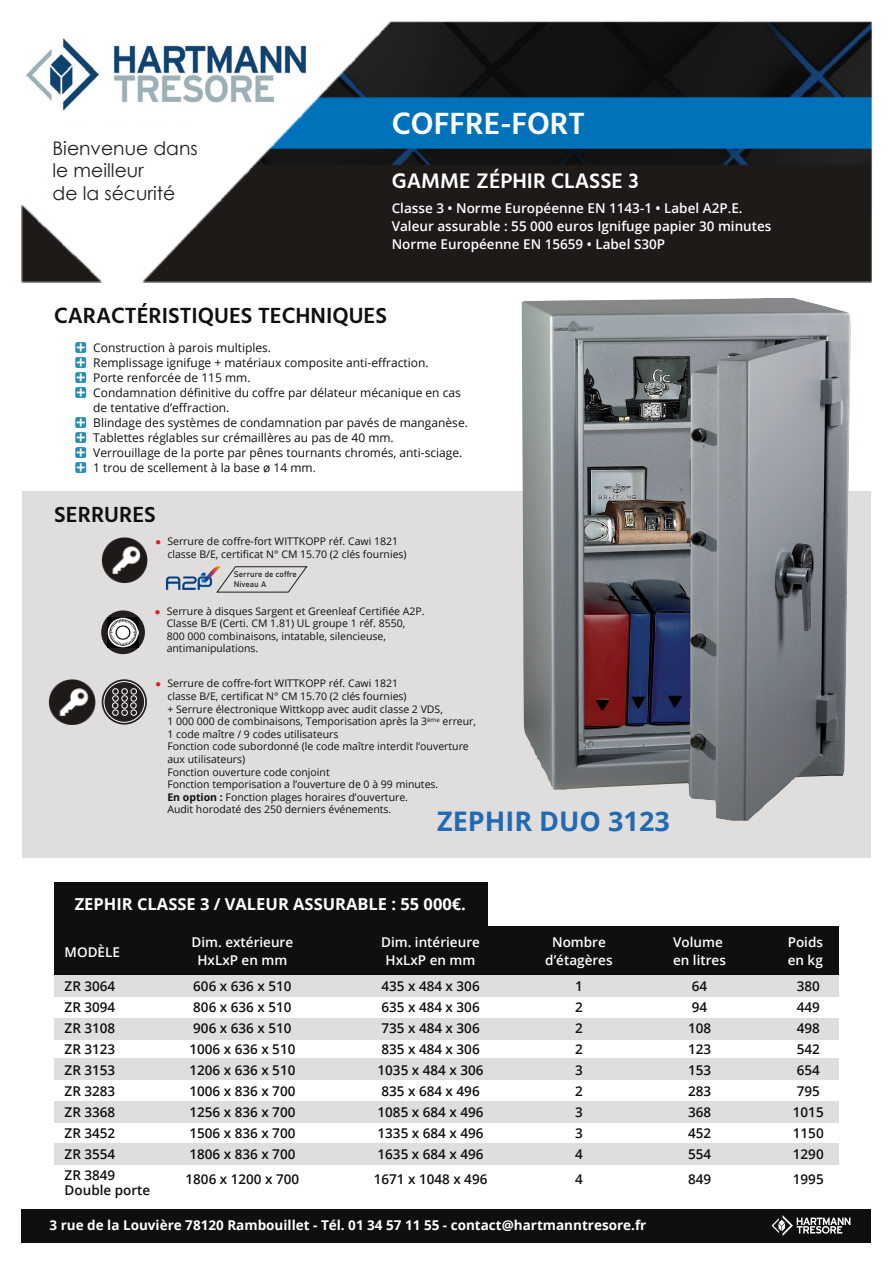
<style>
.page{position:relative;width:893px;height:1263px;background:#fff}
.page>*{position:absolute;margin:0;border:0;box-sizing:border-box;transform-origin:0 0}
.t1{font:600 31.5px "Hind Vadodara";color:#fff}
.t2{font:700 27px "Open Sans";color:#226ab4}
.t3{font:600 22.5px "Hind Vadodara";color:#0f0f0f}
.t4{font:600 21.6px "Hind Vadodara";color:#fff}
.t5{font:18.75px "Century Gothic";color:#231f20}
.t6{font:700 16.5px "Open Sans";color:#fff}
.t7{font:600 13.5px/21px "Open Sans";color:#0f0f0f}
.t8{font:600 13.5px/18px "Open Sans";color:#fff;text-align:center}
.t9{font:700 13.5px "Open Sans";color:#fff}
.t10{font:12px "Open Sans";color:#0f0f0f}
.t11{font:10.5px/12.6px "Open Sans";color:#0f0f0f}
.t12{font:8.1px "Bahnschrift 400 100";color:#231f20}
.s1{color:#d1232a}
.s2{font-weight:700}
</style>
<div class="page">
<div style="left:22px;top:491px;width:849px;height:367px;background:#e0dedd"></div>
<div style="left:21px;top:1209px;width:850px;height:33px;background:#0f0f0f"></div>
<img style="left:21px;top:21px;width:852px;height:261px">
<svg style="left:75px;top:342px;width:11px;height:11px"></svg>
<svg style="left:77px;top:343px;width:8px;height:8px"></svg>
<svg style="left:75px;top:357px;width:11px;height:11px"></svg>
<svg style="left:77px;top:358px;width:8px;height:8px"></svg>
<svg style="left:75px;top:372px;width:11px;height:11px"></svg>
<svg style="left:77px;top:373px;width:8px;height:8px"></svg>
<svg style="left:75px;top:387px;width:11px;height:11px"></svg>
<svg style="left:77px;top:388px;width:8px;height:8px"></svg>
<svg style="left:75px;top:417px;width:11px;height:11px"></svg>
<svg style="left:77px;top:418px;width:8px;height:8px"></svg>
<svg style="left:75px;top:432px;width:11px;height:11px"></svg>
<svg style="left:77px;top:433px;width:8px;height:8px"></svg>
<svg style="left:75px;top:447px;width:11px;height:11px"></svg>
<svg style="left:77px;top:448px;width:8px;height:8px"></svg>
<svg style="left:75px;top:462px;width:11px;height:11px"></svg>
<svg style="left:77px;top:463px;width:8px;height:8px"></svg>
<div style="left:54px;top:882px;width:434px;height:49px;background:#0f0f0f"></div>
<img style="left:21px;top:26px;width:293px;height:93px">
<div style="left:53px;top:141px;width:154px;height:69px;background:#fff"></div>
<div style="left:54px;top:975px;width:785px;height:22px;background:#e0dedd"></div>
<div style="left:54px;top:1018px;width:785px;height:21px;background:#e0dedd"></div>
<div style="left:54px;top:1058px;width:785px;height:22px;background:#e0dedd"></div>
<div style="left:54px;top:1101px;width:785px;height:21px;background:#e0dedd"></div>
<div style="left:54px;top:1143px;width:785px;height:22px;background:#e0dedd"></div>
<div style="left:54px;top:926px;width:785px;height:49px;background:#0f0f0f"></div>
<svg style="left:102px;top:679px;width:45px;height:45px"></svg>
<div style="left:104px;top:682px;width:41px;height:40px;background:#231f20;border-radius:50%"></div>
<div style="left:104px;top:681px;width:41px;height:42px;border:1px solid #fff;border-radius:50%"></div>
<div style="left:112px;top:709px;width:7px;height:7px;border:1px solid #fff;border-radius:50%"></div>
<div style="left:122px;top:709px;width:6px;height:7px;border:1px solid #fff;border-radius:50%"></div>
<svg style="left:112px;top:688px;width:25px;height:27px"></svg>
<div style="left:131px;top:709px;width:6px;height:7px;border:1px solid #fff;border-radius:50%"></div>
<img style="left:101px;top:537px;width:46px;height:45px">
<img style="left:49px;top:679px;width:46px;height:45px">
<svg style="left:216px;top:566px;width:92px;height:27px"></svg>
<img style="left:166px;top:566px;width:61px;height:25px">
<svg style="left:771px;top:1215px;width:79px;height:21px"></svg>
<svg style="left:101px;top:610px;width:44px;height:44px"></svg>
<img style="left:108px;top:617px;width:30px;height:30px">
<img style="left:522px;top:298px;width:329px;height:523px">
<p class="t5" style="left:53px;top:135px;width:147px">Bienvenue dans</p>
<p class="t5" style="left:53px;top:157px;width:93px">le meilleur</p>
<p class="t5" style="left:53px;top:180px;width:124px">de la sécurité</p>
<p class="t1" style="left:392px;top:100px;width:195px">COFFRE-FORT</p>
<p class="t4" style="left:392px;top:164px;width:248px">GAMME ZÉPHIR CLASSE 3</p>
<p class="t8" style="left:392px;top:199px;width:352px">Classe 3 • Norme Européenne EN 1143-1 • Label A2P.E.</p>
<p class="t8" style="left:392px;top:217px;width:381px">Valeur assurable : 55 000 euros Ignifuge papier 30 minutes</p>
<p class="t8" style="left:392px;top:235px;width:275px">Norme Européenne EN 15659 • Label S30P</p>
<p class="t3" style="left:54px;top:299px;width:335px">CARACTÉRISTIQUES TECHNIQUES</p>
<p class="t10" style="left:93px;top:339px;width:179px">Construction à parois multiples.</p>
<p class="t10" style="left:93px;top:354px;width:337px">Remplissage ignifuge + matériaux composite anti-effraction.</p>
<p class="t10" style="left:93px;top:369px;width:159px">Porte renforcée de 115 mm.</p>
<p class="t10" style="left:93px;top:384px;width:369px">Condamnation définitive du coffre par délateur mécanique en cas</p>
<p class="t10" style="left:93px;top:399px;width:138px">de tentative d’effraction.</p>
<p class="t10" style="left:93px;top:414px;width:376px">Blindage des systèmes de condamnation par pavés de manganèse.</p>
<p class="t10" style="left:93px;top:429px;width:302px">Tablettes réglables sur crémaillères au pas de 40 mm.</p>
<p class="t10" style="left:93px;top:444px;width:371px">Verrouillage de la porte par pênes tournants chromés, anti-sciage.</p>
<p class="t10" style="left:93px;top:459px;width:224px">1 trou de scellement à la base ø 14 mm.</p>
<p class="t3" style="left:54px;top:497px;width:103px">SERRURES</p>
<p class="t11" style="left:155px;top:535px;width:244px"><span class="s1">●</span> Serrure de coffre-fort WITTKOPP réf. Cawi 1821</p>
<p class="t11" style="left:167px;top:547px;width:241px">classe B/E, certificat N° CM 15.70 (2 clés fournies)</p>
<p class="t12" style="left:234px;top:569px;width:65px">Serrure de coffre</p>
<p class="t12" style="left:234px;top:579px;width:34px">Niveau A</p>
<p class="t11" style="left:155px;top:604px;width:271px"><span class="s1">●</span> Serrure à disques Sargent et Greenleaf Certifiée A2P.</p>
<p class="t11" style="left:167px;top:617px;width:240px">Classe B/E (Certi. CM 1.81) UL groupe 1 réf. 8550,</p>
<p class="t11" style="left:167px;top:629px;width:221px">800 000 combinaisons, intatable, silencieuse, antimanipulations.</p>
<p class="t11" style="left:155px;top:677px;width:244px"><span class="s1">●</span> Serrure de coffre-fort WITTKOPP réf. Cawi 1821</p>
<p class="t11" style="left:167px;top:690px;width:241px">classe B/E, certificat N° CM 15.70 (2 clés fournies)</p>
<p class="t11" style="left:167px;top:702px;width:277px">+ Serrure électronique Wittkopp avec audit classe 2 VDS,</p>
<p class="t11" style="left:167px;top:715px;width:310px">1 000 000 de combinaisons, Temporisation après la 3<sup>ème</sup> erreur,</p>
<p class="t11" style="left:167px;top:727px;width:173px">1 code maître / 9 codes utilisateurs</p>
<p class="t11" style="left:167px;top:740px;width:303px">Fonction code subordonné (le code maître interdit l’ouverture</p>
<p class="t11" style="left:167px;top:753px;width:79px">aux utilisateurs)</p>
<p class="t11" style="left:167px;top:765px;width:164px">Fonction ouverture code conjoint</p>
<p class="t11" style="left:167px;top:778px;width:273px">Fonction temporisation a l’ouverture de 0 à 99 minutes.</p>
<p class="t11" style="left:167px;top:790px;width:242px"><span class="s2">En option :</span> Fonction plages horaires d’ouverture.<br>Audit horodaté des 250 derniers événements.</p>
<p class="t2" style="left:437px;top:802px;width:234px">ZEPHIR DUO 3123</p>
<p class="t6" style="left:75px;top:892px;width:393px">ZEPHIR CLASSE 3 / VALEUR ASSURABLE : 55 000€.</p>
<p class="t8" style="left:65px;top:943px;width:57px">MODÈLE</p>
<p class="t8" style="left:192px;top:933px;width:103px">Dim. extérieure<br>HxLxP en mm</p>
<p class="t8" style="left:381px;top:933px;width:100px">Dim. intérieure<br>HxLxP en mm</p>
<p class="t8" style="left:552px;top:933px;width:55px">Nombre</p>
<p class="t8" style="left:545px;top:951px;width:69px">d’étagères</p>
<p class="t7" style="left:65px;top:975px;width:52px">ZR 3064<br>ZR 3094</p>
<p class="t7" style="left:65px;top:1017px;width:52px">ZR 3108</p>
<p class="t7" style="left:65px;top:1038px;width:52px">ZR 3123</p>
<p class="t7" style="left:65px;top:1059px;width:52px">ZR 3153</p>
<p class="t7" style="left:65px;top:1080px;width:52px">ZR 3283</p>
<p class="t7" style="left:65px;top:1101px;width:52px">ZR 3368</p>
<p class="t7" style="left:65px;top:1122px;width:52px">ZR 3452</p>
<p class="t7" style="left:65px;top:1143px;width:52px">ZR 3554</p>
<p class="t7" style="left:65px;top:1164px;width:52px">ZR 3849</p>
<p class="t7" style="left:65px;top:1179px;width:87px">Double porte</p>
<p class="t7" style="left:189px;top:975px;width:108px">606 x 636 x 510<br>806 x 636 x 510<br>906 x 636 x 510<br>1006 x 636 x 510<br>1206 x 636 x 510</p>
<p class="t7" style="left:189px;top:1080px;width:108px">1006 x 836 x 700</p>
<p class="t7" style="left:189px;top:1101px;width:108px">1256 x 836 x 700</p>
<p class="t7" style="left:189px;top:1122px;width:108px">1506 x 836 x 700</p>
<p class="t7" style="left:189px;top:1143px;width:108px">1806 x 836 x 700</p>
<p class="t7" style="left:186px;top:1169px;width:115px">1806 x 1200 x 700</p>
<p class="t7" style="left:378px;top:975px;width:108px">435 x 484 x 306<br>635 x 484 x 306<br>735 x 484 x 306<br>835 x 484 x 306<br>1035 x 484 x 306</p>
<p class="t7" style="left:381px;top:1080px;width:100px">835 x 684 x 496</p>
<p class="t7" style="left:378px;top:1101px;width:108px">1085 x 684 x 496</p>
<p class="t7" style="left:378px;top:1122px;width:108px">1335 x 684 x 496</p>
<p class="t7" style="left:378px;top:1143px;width:108px">1635 x 684 x 496</p>
<p class="t7" style="left:374px;top:1169px;width:115px">1671 x 1048 x 496</p>
<p class="t7" style="left:575px;top:975px;width:9px;text-align:justify">1<br>2<br>2<br>2<br>3</p>
<p class="t7" style="left:575px;top:1080px;width:9px">2</p>
<p class="t7" style="left:575px;top:1101px;width:9px">3</p>
<p class="t7" style="left:575px;top:1122px;width:9px">3</p>
<p class="t7" style="left:575px;top:1143px;width:9px">4</p>
<p class="t7" style="left:575px;top:1169px;width:9px">4</p>
<p class="t9" style="left:50px;top:1216px;width:598px">3 rue de la Louvière 78120 Rambouillet - Tél. 01 34 57 11 55 - contact@hartmanntresore.fr</p>
<p class="t8" style="left:673px;top:933px;width:54px;text-align:left">Volume en litres</p>
<p class="t8" style="left:788px;top:933px;width:37px;text-align:left">Poids en kg</p>
<p class="t7" style="left:692px;top:975px;width:17px">64</p>
<p class="t7" style="left:692px;top:996px;width:17px">94</p>
<p class="t7" style="left:688px;top:1017px;width:25px">108</p>
<p class="t7" style="left:688px;top:1038px;width:25px">123</p>
<p class="t7" style="left:688px;top:1059px;width:25px">153</p>
<p class="t7" style="left:688px;top:1080px;width:25px">283</p>
<p class="t7" style="left:688px;top:1101px;width:25px">368</p>
<p class="t7" style="left:688px;top:1122px;width:25px">452</p>
<p class="t7" style="left:688px;top:1143px;width:25px">554</p>
<p class="t7" style="left:688px;top:1169px;width:25px">849</p>
<p class="t7" style="left:797px;top:975px;width:25px;text-align:justify">380<br>449<br>498<br>542<br>654</p>
<p class="t7" style="left:797px;top:1080px;width:25px">795</p>
<p class="t7" style="left:793px;top:1101px;width:32px">1015</p>
<p class="t7" style="left:793px;top:1122px;width:32px">1150</p>
<p class="t7" style="left:793px;top:1143px;width:32px">1290</p>
<p class="t7" style="left:793px;top:1169px;width:32px">1995</p>
</div>
